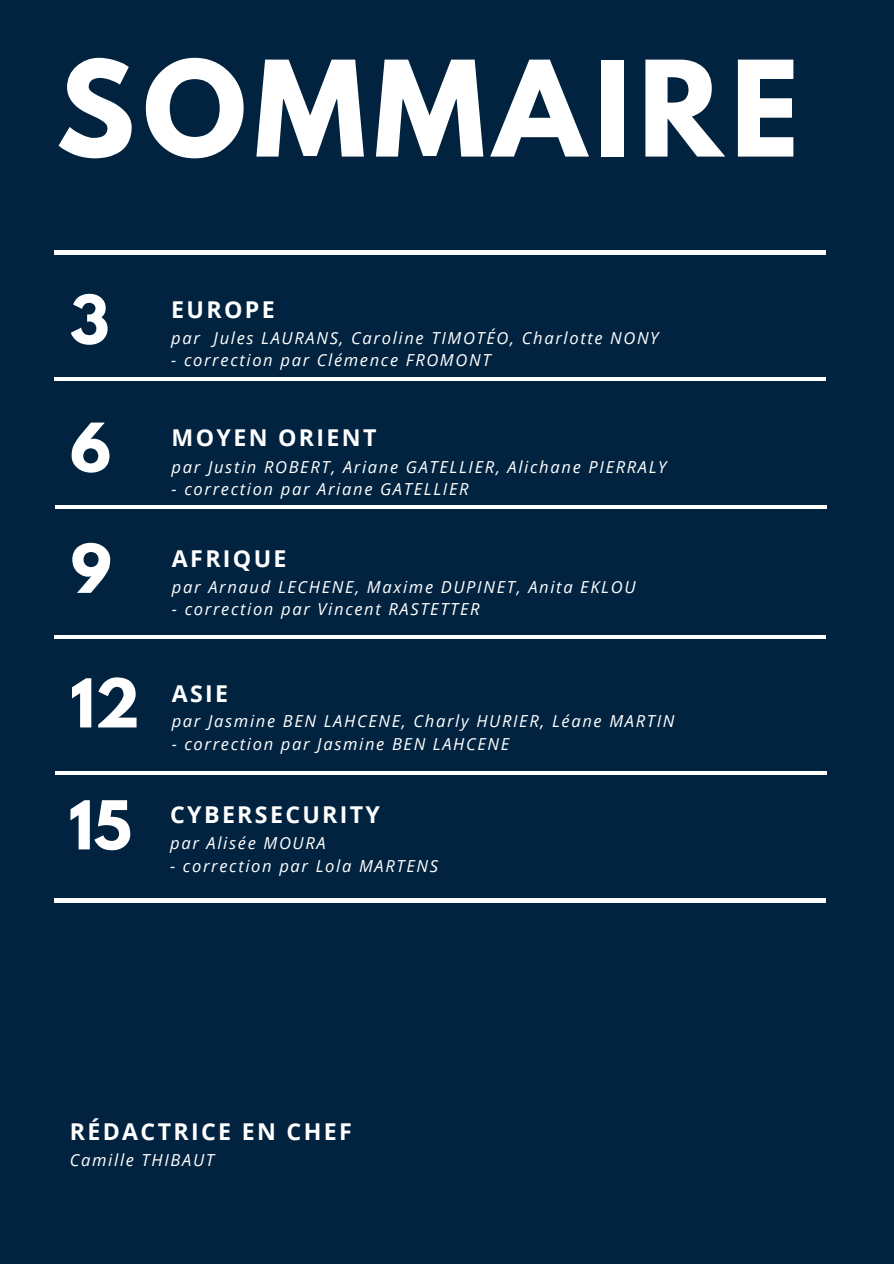
<style>
.page{position:relative;width:894px;height:1264px;background:#fff}
.page>*{position:absolute;margin:0;border:0;box-sizing:border-box;transform-origin:0 0}
.t1{font:700 117.45px "League Spartan";letter-spacing:.07em;color:#fff}
.t2{font:700 59.55px "League Spartan";color:#fff}
.t3{font:700 23.25px "Open Sans";letter-spacing:.1em;color:#fff}
.t4{font:italic 16.5px "Open Sans";letter-spacing:.1em;color:#fff}
</style>
<div class="page">
<div style="left:0;top:0;width:893px;height:1263px;background:#01233f"></div>
<hr style="left:54px;top:251px;width:772px;height:3px;background:#fff">
<hr style="left:54px;top:377px;width:772px;height:4px;background:#fff">
<hr style="left:55px;top:505px;width:771px;height:3px;background:#fff">
<hr style="left:54px;top:635px;width:771px;height:3px;background:#fff">
<hr style="left:55px;top:771px;width:771px;height:4px;background:#fff">
<hr style="left:54px;top:898px;width:771px;height:4px;background:#fff">
<p class="t1" style="left:56px;top:51px;width:744px">SOMMAIRE</p>
<p class="t2" style="left:70px;top:290px;width:41px">3</p>
<p class="t3" style="left:171px;top:293px;width:105px">EUROPE</p>
<p class="t4" style="left:171px;top:326px;width:488px">par Jules LAURANS, Caroline TIMOTÉO, Charlotte NONY</p>
<p class="t4" style="left:171px;top:349px;width:321px">- correction par Clémence FROMONT</p>
<p class="t2" style="left:70px;top:418px;width:43px">6</p>
<p class="t3" style="left:171px;top:421px;width:206px">MOYEN ORIENT</p>
<p class="t4" style="left:171px;top:455px;width:496px">par Justin ROBERT, Ariane GATELLIER, Alichane PIERRALY</p>
<p class="t4" style="left:171px;top:477px;width:298px">- correction par Ariane GATELLIER</p>
<p class="t2" style="left:70px;top:539px;width:43px">9</p>
<p class="t3" style="left:172px;top:542px;width:116px">AFRIQUE</p>
<p class="t4" style="left:172px;top:575px;width:465px">par Arnaud LECHENE, Maxime DUPINET, Anita EKLOU</p>
<p class="t4" style="left:172px;top:597px;width:309px">- correction par Vincent RASTETTER</p>
<p class="t2" style="left:70px;top:674px;width:71px">12</p>
<p class="t3" style="left:172px;top:676px;width:58px">ASIE</p>
<p class="t4" style="left:172px;top:709px;width:504px">par Jasmine BEN LAHCENE, Charly HURIER, Léane MARTIN</p>
<p class="t4" style="left:172px;top:732px;width:339px">- correction par Jasmine BEN LAHCENE</p>
<p class="t2" style="left:69px;top:795px;width:64px">15</p>
<p class="t3" style="left:170px;top:798px;width:211px">CYBERSECURITY</p>
<p class="t4" style="left:170px;top:831px;width:157px">par Alisée MOURA</p>
<p class="t4" style="left:170px;top:854px;width:269px">- correction par Lola MARTENS</p>
<p class="t3" style="left:70px;top:1114px;width:283px">RÉDACTRICE EN CHEF</p>
<p class="t4" style="left:70px;top:1148px;width:146px">Camille THIBAUT</p>
</div>
